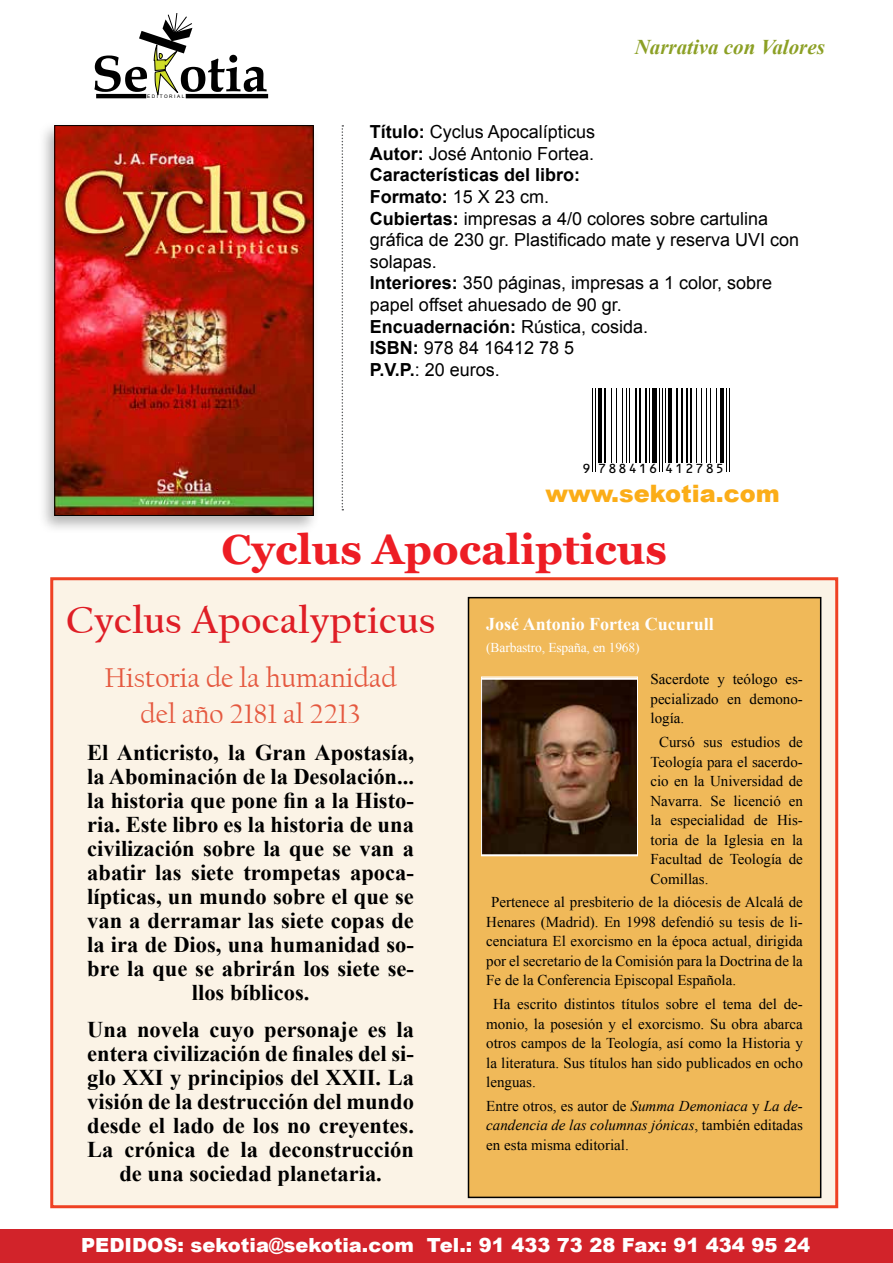
<style>
.page{position:relative;width:893px;height:1263px;background:#fff}
.page>*{position:absolute;margin:0;border:0;box-sizing:border-box;transform-origin:0 0}
.t1{font:700 42px "Vani";color:#ed1d24}
.t2{font:700 39px "Californian FB";letter-spacing:.01em;color:#df1e26}
.t3{font:28.5px/36px "Californian FB";color:#e55940;text-align:center}
.t4{font:900 24px "Arial";color:#fbad18}
.t5{font:700 22.5px/24px "Times New Roman";color:#000;text-align:center}
.t6{font:italic 700 21px "Times New Roman";color:#8ca025}
.t7{font:900 19.5px "Arial";color:#fff}
.t8{font:18px/21.6px "Arial";color:#000}
.t9{font:700 18px "Times New Roman";color:#fff}
.t10{font:15px/19.5px "Times New Roman";color:#000;text-align:justify}
.t11{font:14.55px "OCRB10 Pitch BT";letter-spacing:.09em;color:#000}
.t12{font:13.5px "Times New Roman";letter-spacing:-.01em;color:#fff}
.t13{font:4.8px "Arial";letter-spacing:.32em;color:#000}
.s1{font-weight:700}
.s2{font-style:italic}
</style>
<div class="page">
<div style="left:52px;top:579px;width:785px;height:628px;background:#fbf3e6"></div>
<div style="left:50px;top:577px;width:788px;height:631px;border:3px solid #ef4123"></div>
<div style="left:468px;top:598px;width:353px;height:599px;background:#f0b959"></div>
<div style="left:468px;top:597px;width:353px;height:601px;border:2px solid #000"></div>
<hr style="left:593px;top:388px;width:1px;height:83px;background:#000">
<hr style="left:596px;top:388px;width:1px;height:83px;background:#000">
<hr style="left:599px;top:388px;width:3px;height:75px;background:#000">
<hr style="left:604px;top:388px;width:2px;height:75px;background:#000">
<hr style="left:612px;top:388px;width:1px;height:75px;background:#000">
<hr style="left:616px;top:388px;width:1px;height:75px;background:#000">
<hr style="left:622px;top:388px;width:1px;height:75px;background:#000">
<hr style="left:626px;top:388px;width:1px;height:75px;background:#000">
<hr style="left:629px;top:388px;width:1px;height:75px;background:#000">
<hr style="left:635px;top:388px;width:2px;height:75px;background:#000">
<hr style="left:639px;top:388px;width:2px;height:75px;background:#000">
<hr style="left:645px;top:388px;width:2px;height:75px;background:#000">
<hr style="left:649px;top:388px;width:1px;height:75px;background:#000">
<div style="left:652px;top:388px;width:5px;height:75px;background:#000"></div>
<hr style="left:660px;top:388px;width:1px;height:83px;background:#000">
<hr style="left:662px;top:388px;width:1px;height:83px;background:#000">
<hr style="left:665px;top:388px;width:1px;height:75px;background:#000">
<hr style="left:668px;top:388px;width:4px;height:75px;background:#000">
<hr style="left:676px;top:388px;width:1px;height:75px;background:#000">
<hr style="left:681px;top:388px;width:2px;height:75px;background:#000">
<hr style="left:686px;top:388px;width:2px;height:75px;background:#000">
<hr style="left:690px;top:388px;width:2px;height:75px;background:#000">
<hr style="left:696px;top:388px;width:1px;height:75px;background:#000">
<hr style="left:702px;top:388px;width:1px;height:75px;background:#000">
<hr style="left:706px;top:388px;width:1px;height:75px;background:#000">
<hr style="left:710px;top:388px;width:1px;height:75px;background:#000">
<hr style="left:716px;top:388px;width:1px;height:75px;background:#000">
<hr style="left:721px;top:388px;width:3px;height:75px;background:#000">
<hr style="left:726px;top:388px;width:1px;height:83px;background:#000">
<hr style="left:729px;top:388px;width:1px;height:83px;background:#000">
<div style="left:37px;top:121px;width:283px;height:414px;background:#000;opacity:.3"></div>
<img style="left:56px;top:127px;width:256px;height:387px">
<div style="left:54px;top:125px;width:260px;height:391px;border:1px solid #000"></div>
<hr style="left:186px;top:94px;width:82px;height:4px;background:#000">
<div style="left:0;top:1230px;width:893px;height:33px;background:#d2232a"></div>
<svg style="left:342px;top:125px;width:1px;height:385px"></svg>
<svg style="left:483px;top:678px;width:153px;height:176px;background:#4a311f"></svg>
<div style="left:481px;top:676px;width:157px;height:180px;border:1px solid #fff"></div>
<svg style="left:94px;top:13px;width:173px;height:85px"></svg>
<p class="t13" style="left:147px;top:93px;width:39px">EDITORIAL</p>
<h3 class="t6" style="left:635px;top:32px;width:192px">Narrativa con Valores</h3>
<p class="t8" style="left:370px;top:121px;width:431px"><span class="s1">Título:</span> Cyclus Apocalípticus<br><span class="s1">Autor:</span> José Antonio Fortea.<br><span class="s1">Características del libro:<br>Formato:</span> 15 X 23 cm.<br><span class="s1">Cubiertas:</span> impresas a 4/0 colores sobre cartulina gráfica de 230 gr. Plastificado mate y reserva UVI con solapas.<br><span class="s1">Interiores:</span> 350 páginas, impresas a 1 color, sobre papel offset ahuesado de 90 gr.<br><span class="s1">Encuadernación:</span> Rústica, cosida.<br><span class="s1">ISBN:</span> 978 84 16412 78 5<br><span class="s1">P.V.P.</span>: 20 euros.</p>
<p class="t11" style="left:582px;top:463px;width:144px">9 788416 412785</p>
<h3 class="t4" style="left:545px;top:476px;width:236px">www.sekotia.com</h3>
<h1 class="t1" style="left:222px;top:525px;width:447px">Cyclus Apocalipticus</h1>
<h2 class="t2" style="left:66px;top:598px;width:370px">Cyclus Apocalypticus</h2>
<h3 class="t3" style="left:105px;top:660px;width:294px">Historia de la humanidad del año 2181 al 2213</h3>
<p class="t5" style="left:87px;top:740px;width:328px">El Anticristo, la Gran Apostasía, la Abominación de la Desolación... la historia que pone fin a la Histo&shy;ria. Este libro es la historia de una civilización sobre la que se van a abatir las siete trompetas apoca&shy;lípticas, un mundo sobre el que se van a derramar las siete copas de la ira de Dios, una humanidad so&shy;bre la que se abrirán los siete se&shy;llos bíblicos.</p>
<h3 class="t5" style="left:87px;top:1017px;width:328px">Una novela cuyo personaje es la entera civilización de finales del si&shy;glo XXI y principios del XXII. La visión de la destrucción del mundo desde el lado de los no creyentes.<br>La crónica de la deconstrucción de una sociedad planetaria.</h3>
<p class="t9" style="left:486px;top:611px;width:229px">José Antonio Fortea Cucurull</p>
<p class="t12" style="left:486px;top:638px;width:155px">(Barbastro, España, en 1968)</p>
<p class="t10" style="left:650px;top:669px;width:154px">Sacerdote y teólogo es&shy;pecializado en demono&shy;logía.</p>
<p class="t10" style="left:650px;top:732px;width:154px;text-indent:9px">Cursó sus estudios de Teología para el sacerdo&shy;cio en la Universidad de Navarra. Se licenció en la especialidad de His&shy;toria de la Iglesia en la Facultad de Teología de Comillas.</p>
<p class="t10" style="left:486px;top:892px;width:318px;text-indent:5px">Pertenece al presbiterio de la diócesis de Alcalá de Henares (Madrid). En 1998 defendió su tesis de li&shy;cenciatura El exorcismo en la época actual, dirigida por el secretario de la Comisión para la Doctrina de la Fe de la Conferencia Episcopal Española.</p>
<p class="t10" style="left:486px;top:994px;width:318px;text-indent:7px">Ha escrito distintos títulos sobre el tema del de&shy;monio, la posesión y el exorcismo. Su obra abarca otros campos de la Teología, así como la Historia y la literatura. Sus títulos han sido publicados en ocho lenguas.</p>
<p class="t10" style="left:486px;top:1096px;width:318px">Entre otros, es autor de <span class="s2">Summa Demoniaca</span> y <span class="s2">La de&shy;candencia de las columnas jónicas</span>, también editadas en esta misma editorial.</p>
<h3 class="t7" style="left:81px;top:1231px;width:730px">PEDIDOS: sekotia@sekotia.com Tel.: 91 433 73 28 Fax: 91 434 95 24</h3>
</div>
